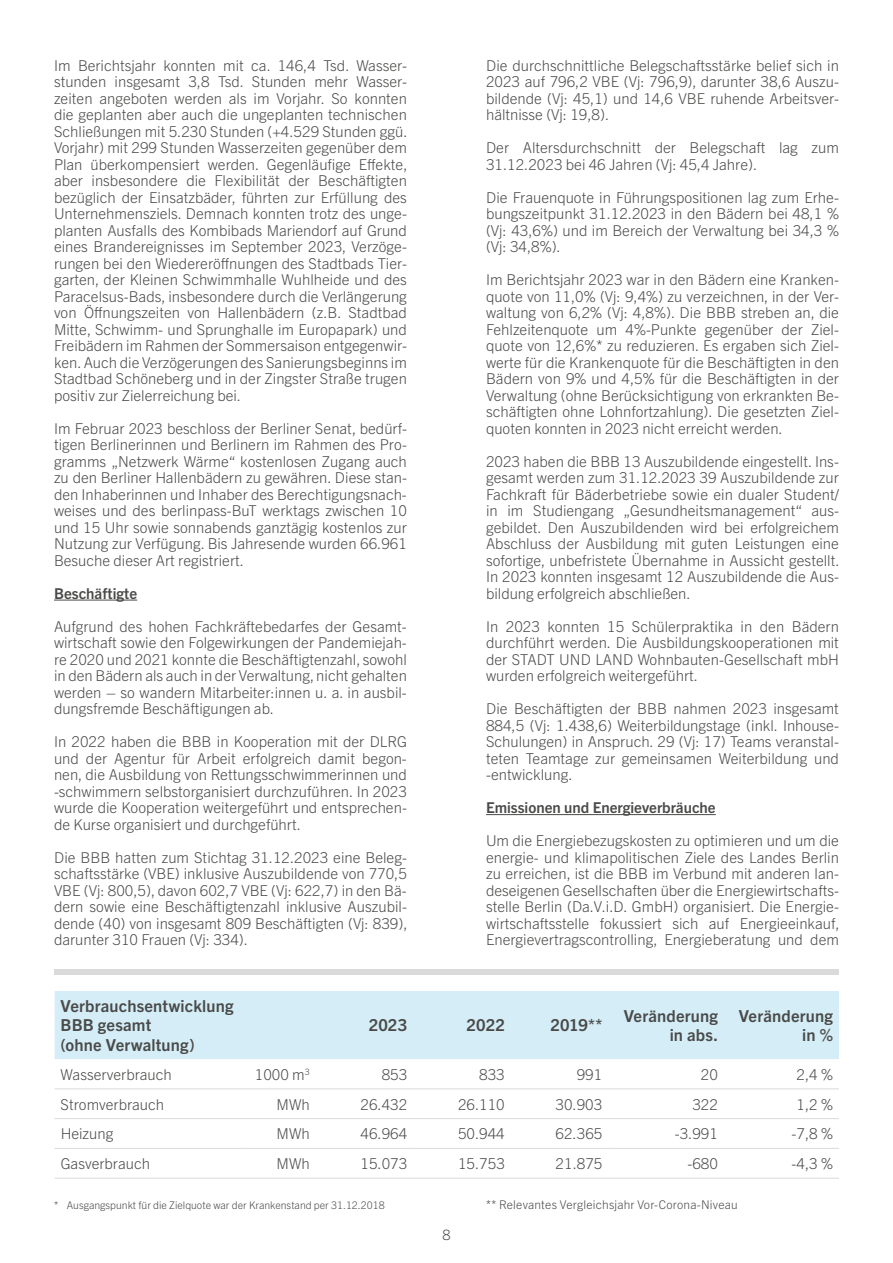
<style>
.page{position:relative;width:893px;height:1263px;background:#fff}
.page>*{position:absolute;margin:0;border:0;box-sizing:border-box;transform-origin:0 0}
.t1{font:700 16.5px/19.8px "Trade Gothic Next LT Pro";letter-spacing:.01em;color:#4a4a49;text-align:right}
.t2{font:300 15px/16.5px "Trade Gothic Next LT Pro";color:#4a4a49;text-align:justify}
.t3{font:700 15px "Trade Gothic Next LT Pro";color:#4a4a49}
.t4{font:300 14.25px "Trade Gothic Next LT Pro";color:#4a4a49}
.t5{font:300 12px "Trade Gothic Next LT Pro";letter-spacing:.015em;color:#4a4a49}
.t6{font:300 10.5px "Trade Gothic Next LT Pro";color:#4a4a49}
</style>
<div class="page">
<div style="left:55px;top:991px;width:784px;height:68px;background:#d4edf7"></div>
<hr style="left:55px;top:1088px;width:186px;height:1px;background:#dadada">
<hr style="left:241px;top:1088px;width:75px;height:1px;background:#dadada">
<hr style="left:316px;top:1088px;width:97px;height:1px;background:#dadada">
<hr style="left:413px;top:1088px;width:98px;height:1px;background:#dadada">
<hr style="left:511px;top:1088px;width:97px;height:1px;background:#dadada">
<hr style="left:608px;top:1088px;width:116px;height:1px;background:#dadada">
<hr style="left:724px;top:1088px;width:115px;height:1px;background:#dadada">
<hr style="left:55px;top:1118px;width:186px;height:1px;background:#dadada">
<hr style="left:241px;top:1118px;width:75px;height:1px;background:#dadada">
<hr style="left:316px;top:1118px;width:97px;height:1px;background:#dadada">
<hr style="left:413px;top:1118px;width:98px;height:1px;background:#dadada">
<hr style="left:511px;top:1118px;width:97px;height:1px;background:#dadada">
<hr style="left:608px;top:1118px;width:116px;height:1px;background:#dadada">
<hr style="left:724px;top:1118px;width:115px;height:1px;background:#dadada">
<hr style="left:55px;top:1148px;width:186px;height:1px;background:#dadada">
<hr style="left:241px;top:1148px;width:75px;height:1px;background:#dadada">
<hr style="left:316px;top:1148px;width:97px;height:1px;background:#dadada">
<hr style="left:413px;top:1148px;width:98px;height:1px;background:#dadada">
<hr style="left:511px;top:1148px;width:97px;height:1px;background:#dadada">
<hr style="left:608px;top:1148px;width:116px;height:1px;background:#dadada">
<hr style="left:724px;top:1148px;width:115px;height:1px;background:#dadada">
<hr style="left:55px;top:1178px;width:186px;height:1px;background:#dadada">
<hr style="left:241px;top:1178px;width:75px;height:1px;background:#dadada">
<hr style="left:316px;top:1178px;width:97px;height:1px;background:#dadada">
<hr style="left:413px;top:1178px;width:98px;height:1px;background:#dadada">
<hr style="left:511px;top:1178px;width:97px;height:1px;background:#dadada">
<hr style="left:608px;top:1178px;width:116px;height:1px;background:#dadada">
<hr style="left:724px;top:1178px;width:115px;height:1px;background:#dadada">
<hr style="left:54px;top:600px;width:83px;height:1px;background:#4a4a49">
<hr style="left:486px;top:814px;width:230px;height:1px;background:#4a4a49">
<div style="left:54px;top:969px;width:784px;height:6px;background:#dadada"></div>
<p class="t2" style="left:54px;top:56px;width:355px">Im Berichtsjahr konnten mit ca. 146,4 Tsd. Wasser&shy;stunden insgesamt 3,8 Tsd. Stunden mehr Wasser&shy;zeiten angeboten werden als im Vorjahr. So konnten die geplanten aber auch die ungeplanten technischen Schließungen mit 5.230 Stunden (+4.529 Stunden ggü.<br>Vorjahr) mit 299 Stunden Wasserzeiten gegenüber dem Plan überkompensiert werden. Gegenläufige Effekte, aber insbesondere die Flexibilität der Beschäftigten bezüglich der Einsatzbäder, führten zur Erfüllung des Unternehmensziels. Demnach konnten trotz des unge&shy;planten Ausfalls des Kombibads Mariendorf auf Grund eines Brandereignisses im September 2023, Verzöge&shy;rungen bei den Wiedereröffnungen des Stadtbads Tier&shy;garten, der Kleinen Schwimmhalle Wuhlheide und des Paracelsus-Bads, insbesondere durch die Verlängerung von Öffnungszeiten von Hallenbädern (z.B. Stadtbad Mitte, Schwimm- und Sprunghalle im Europapark) und Freibädern im Rahmen der Sommersaison entgegenwir&shy;ken. Auch die Verzögerungen des Sanierungsbeginns im Stadtbad Schöneberg und in der Zingster Straße trugen positiv zur Zielerreichung bei.</p>
<p class="t2" style="left:54px;top:419px;width:354px">Im Februar 2023 beschloss der Berliner Senat, bedürf&shy;tigen Berlinerinnen und Berlinern im Rahmen des Pro&shy;gramms „Netzwerk Wärme“ kostenlosen Zugang auch zu den Berliner Hallenbädern zu gewähren. Diese stan&shy;den Inhaberinnen und Inhaber des Berechtigungsnach&shy;weises und des berlinpass-BuT werktags zwischen 10 und 15 Uhr sowie sonnabends ganztägig kostenlos zur Nutzung zur Verfügung. Bis Jahresende wurden 66.961<br>Besuche dieser Art registriert.</p>
<p class="t3" style="left:54px;top:583px;width:85px">Beschäftigte</p>
<p class="t2" style="left:54px;top:617px;width:354px">Aufgrund des hohen Fachkräftebedarfes der Gesamt&shy;wirtschaft sowie den Folgewirkungen der Pandemiejah&shy;re 2020 und 2021 konnte die Beschäftigtenzahl, sowohl in den Bädern als auch in der Verwaltung, nicht gehalten werden – so wandern Mitarbeiter:innen u. a. in ausbil&shy;dungsfremde Beschäftigungen ab.</p>
<p class="t2" style="left:54px;top:732px;width:354px">In 2022 haben die BBB in Kooperation mit der DLRG und der Agentur für Arbeit erfolgreich damit begon&shy;nen, die Ausbildung von Rettungsschwimmerinnen und -schwimmern selbstorganisiert durchzuführen. In 2023 wurde die Kooperation weitergeführt und entsprechen&shy;de Kurse organisiert und durchgeführt.</p>
<p class="t2" style="left:54px;top:848px;width:355px">Die BBB hatten zum Stichtag 31.12.2023 eine Beleg&shy;schaftsstärke (VBE) inklusive Auszubildende von 770,5<br>VBE (Vj: 800,5), davon 602,7 VBE (Vj: 622,7) in den Bä&shy;dern sowie eine Beschäftigtenzahl inklusive Auszubil&shy;dende (40) von insgesamt 809 Beschäftigten (Vj: 839), darunter 310 Frauen (Vj: 334).</p>
<p class="t2" style="left:486px;top:56px;width:354px">Die durchschnittliche Belegschaftsstärke belief sich in 2023 auf 796,2 VBE (Vj: 796,9), darunter 38,6 Auszu&shy;bildende (Vj: 45,1) und 14,6 VBE ruhende Arbeitsver&shy;hältnisse (Vj: 19,8).</p>
<p class="t2" style="left:486px;top:138px;width:354px">Der Altersdurchschnitt der Belegschaft lag zum<br>31.12.2023 bei 46 Jahren (Vj: 45,4 Jahre).</p>
<p class="t2" style="left:486px;top:188px;width:354px">Die Frauenquote in Führungspositionen lag zum Erhe&shy;bungszeitpunkt 31.12.2023 in den Bädern bei 48,1 % (Vj: 43,6%) und im Bereich der Verwaltung bei 34,3 % (Vj: 34,8%).</p>
<p class="t2" style="left:486px;top:270px;width:354px">Im Berichtsjahr 2023 war in den Bädern eine Kranken&shy;quote von 11,0% (Vj: 9,4%) zu verzeichnen, in der Ver&shy;waltung von 6,2% (Vj: 4,8%). Die BBB streben an, die Fehlzeitenquote um 4%-Punkte gegenüber der Ziel&shy;quote von 12,6%* zu reduzieren. Es ergaben sich Ziel&shy;werte für die Krankenquote für die Beschäftigten in den Bädern von 9% und 4,5% für die Beschäftigten in der Verwaltung (ohne Berücksichtigung von erkrankten Be&shy;schäftigten ohne Lohnfortzahlung). Die gesetzten Ziel&shy;quoten konnten in 2023 nicht erreicht werden.</p>
<p class="t2" style="left:486px;top:452px;width:355px">2023 haben die BBB 13 Auszubildende eingestellt. Ins&shy;gesamt werden zum 31.12.2023 39 Auszubildende zur Fachkraft für Bäderbetriebe sowie ein dualer Student/ in im Studiengang „Gesundheitsmanagement“ aus&shy;gebildet. Den Auszubildenden wird bei erfolgreichem Abschluss der Ausbildung mit guten Leistungen eine sofortige, unbefristete Übernahme in Aussicht gestellt.<br>In 2023 konnten insgesamt 12 Auszubildende die Aus&shy;bildung erfolgreich abschließen.</p>
<p class="t2" style="left:486px;top:617px;width:354px">In 2023 konnten 15 Schülerpraktika in den Bädern durchführt werden. Die Ausbildungskooperationen mit der STADT UND LAND Wohnbauten-Gesellschaft mbH wurden erfolgreich weitergeführt.</p>
<p class="t2" style="left:486px;top:699px;width:354px">Die Beschäftigten der BBB nahmen 2023 insgesamt 884,5 (Vj: 1.438,6) Weiterbildungstage (inkl. Inhouse-Schulungen) in Anspruch. 29 (Vj: 17) Teams veranstal&shy;teten Teamtage zur gemeinsamen Weiterbildung und -entwicklung.</p>
<p class="t3" style="left:486px;top:797px;width:231px">Emissionen und Energieverbräuche</p>
<p class="t2" style="left:486px;top:831px;width:355px">Um die Energiebezugskosten zu optimieren und um die energie- und klimapolitischen Ziele des Landes Berlin zu erreichen, ist die BBB im Verbund mit anderen lan&shy;deseigenen Gesellschaften über die Energiewirtschafts&shy;stelle Berlin (Da.V.i.D. GmbH) organisiert. Die Energie&shy;wirtschaftsstelle fokussiert sich auf Energieeinkauf, Energievertragscontrolling, Energieberatung und dem</p>
<p class="t1" style="left:61px;top:995px;width:174px;text-align:left">Verbrauchsentwicklung<br>BBB gesamt<br>(ohne Verwaltung)</p>
<p class="t1" style="left:369px;top:1014px;width:40px">2023</p>
<p class="t1" style="left:467px;top:1014px;width:40px">2022</p>
<p class="t1" style="left:550px;top:1014px;width:53px">2019**</p>
<p class="t1" style="left:624px;top:1004px;width:96px">Veränderung in abs.</p>
<p class="t1" style="left:739px;top:1004px;width:96px">Veränderung in %</p>
<p class="t2" style="left:61px;top:1065px;width:113px">Wasserverbrauch</p>
<p class="t2" style="left:255px;top:1065px;width:56px">1000 m<sup>3</sup></p>
<p class="t2" style="left:382px;top:1065px;width:27px">853</p>
<p class="t2" style="left:479px;top:1065px;width:27px">833</p>
<p class="t2" style="left:577px;top:1065px;width:27px">991</p>
<p class="t2" style="left:701px;top:1065px;width:19px">20</p>
<p class="t2" style="left:796px;top:1065px;width:38px">2,4 %</p>
<p class="t2" style="left:61px;top:1095px;width:105px">Stromverbrauch</p>
<p class="t2" style="left:277px;top:1095px;width:35px">MWh</p>
<p class="t2" style="left:360px;top:1095px;width:48px">26.432</p>
<p class="t2" style="left:458px;top:1095px;width:48px">26.110</p>
<p class="t2" style="left:556px;top:1095px;width:48px">30.903</p>
<p class="t2" style="left:692px;top:1095px;width:27px">322</p>
<p class="t2" style="left:797px;top:1095px;width:38px">1,2 %</p>
<p class="t2" style="left:61px;top:1124px;width:54px">Heizung</p>
<p class="t2" style="left:277px;top:1124px;width:35px">MWh</p>
<p class="t2" style="left:360px;top:1124px;width:48px">46.964</p>
<p class="t2" style="left:458px;top:1124px;width:48px">50.944</p>
<p class="t2" style="left:556px;top:1124px;width:48px">62.365</p>
<p class="t2" style="left:675px;top:1124px;width:45px">-3.991</p>
<p class="t2" style="left:792px;top:1124px;width:43px">-7,8 %</p>
<p class="t2" style="left:61px;top:1154px;width:91px">Gasverbrauch</p>
<p class="t2" style="left:277px;top:1154px;width:35px">MWh</p>
<p class="t2" style="left:361px;top:1154px;width:48px">15.073</p>
<p class="t2" style="left:458px;top:1154px;width:48px">15.753</p>
<p class="t2" style="left:556px;top:1154px;width:48px">21.875</p>
<p class="t2" style="left:687px;top:1154px;width:32px">-680</p>
<p class="t2" style="left:792px;top:1154px;width:43px">-4,3 %</p>
<p class="t6" style="left:54px;top:1198px;width:332px">* Ausgangspunkt für die Zielquote war der Krankenstand per 31.12.2018</p>
<p class="t5" style="left:486px;top:1196px;width:253px">** Relevantes Vergleichsjahr Vor-Corona-Niveau</p>
<p class="t4" style="left:442px;top:1225px;width:10px">8</p>
</div>
